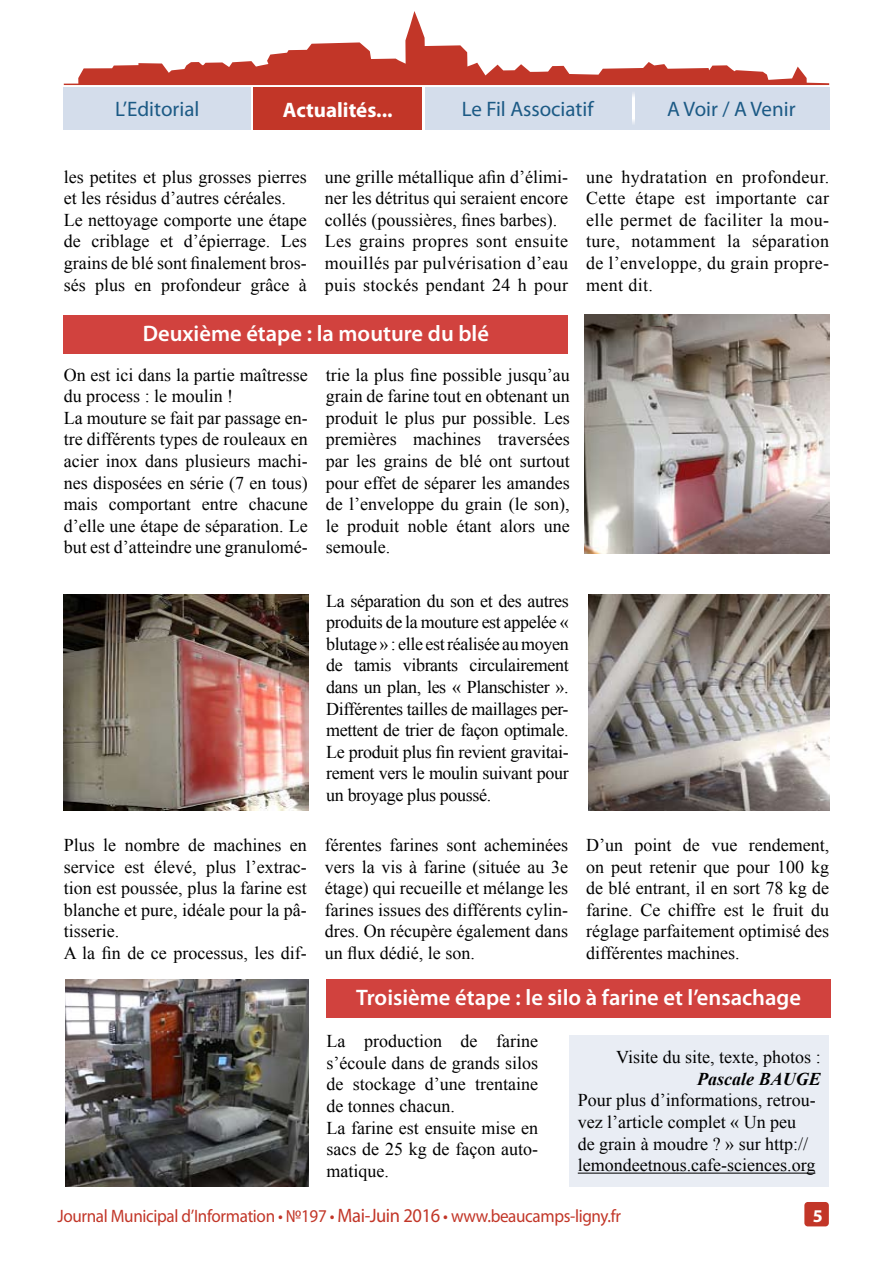
<style>
.page{position:relative;width:893px;height:1263px;background:#fff}
.page>*{position:absolute;margin:0;border:0;box-sizing:border-box;transform-origin:0 0}
.t1{font:600 22.5px "Myriad Pro";color:#fff}
.t2{font:21px "Myriad Pro";color:#1c5a85}
.t3{font:700 21px "Myriad Pro";color:#fff}
.t4{font:18px/21.6px "Times New Roman";color:#000}
.t5{font:18px "Myriad Pro";letter-spacing:-.02em;color:#c23628;scale:.95 1}
.t6{font:italic 700 18px "Times New Roman";color:#000}
.t7{font:700 18px "Myriad Pro";color:#fff}
.s1{font-size:19.5px}
</style>
<div class="page">
<div style="left:804px;top:1202px;width:25px;height:24px;background:#c23628;border-radius:3px"></div>
<svg style="left:64px;top:11px;width:765px;height:74px"></svg>
<div style="left:64px;top:87px;width:187px;height:43px;background:#d4ddeb"></div>
<div style="left:253px;top:87px;width:577px;height:43px;background:#d4ddeb"></div>
<div style="left:254px;top:88px;width:168px;height:42px;background:#c23628"></div>
<hr style="left:423px;top:88px;width:2px;height:42px;background:#fff">
<svg style="left:632px;top:93px;width:3px;height:31px"></svg>
<img style="left:584px;top:315px;width:245px;height:239px">
<img style="left:65px;top:979px;width:244px;height:207px">
<img style="left:64px;top:594px;width:245px;height:217px">
<img style="left:588px;top:594px;width:241px;height:216px">
<div style="left:569px;top:1035px;width:260px;height:151px;background:#e9edf4"></div>
<hr style="left:578px;top:1173px;width:237px;height:1px;background:#000">
<div style="left:64px;top:315px;width:504px;height:38px;background:#d1423e"></div>
<div style="left:326px;top:979px;width:505px;height:38px;background:#d1423e"></div>
<p class="t2" style="left:115px;top:96px;width:86px">L’Editorial</p>
<p class="t3" style="left:283px;top:96px;width:111px">Actualités...</p>
<p class="t2" style="left:462px;top:96px;width:133px">Le Fil Associatif</p>
<p class="t2" style="left:667px;top:96px;width:130px">A Voir / A Venir</p>
<p class="t4" style="left:64px;top:165px;width:245px">les petites et plus grosses pierres et les résidus d’autres céréales.<br>Le nettoyage comporte une étape de criblage et d’épierrage. Les grains de blé sont finalement bros&shy;sés plus en profondeur grâce à</p>
<p class="t4" style="left:325px;top:165px;width:245px">une grille métallique afin d’élimi&shy;ner les détritus qui seraient encore collés (poussières, fines barbes).<br>Les grains propres sont ensuite mouillés par pulvérisation d’eau puis stockés pendant 24 h pour</p>
<p class="t4" style="left:586px;top:165px;width:245px;text-align:justify">une hydratation en profondeur.<br>Cette étape est importante car elle permet de faciliter la mou&shy;ture, notamment la séparation de l’enveloppe, du grain propre&shy;ment dit.</p>
<p class="t1" style="left:143px;top:319px;width:348px">Deuxième étape : la mouture du blé</p>
<p class="t4" style="left:64px;top:363px;width:246px">On est ici dans la partie maîtresse du process : le moulin !<br>La mouture se fait par passage en&shy;tre différents types de rouleaux en acier inox dans plusieurs machi&shy;nes disposées en série (7 en tous) mais comportant entre chacune d’elle une étape de séparation. Le but est d’atteindre une granulomé-</p>
<p class="t4" style="left:326px;top:363px;width:246px;text-align:justify">trie la plus fine possible jusqu’au grain de farine tout en obtenant un produit le plus pur possible. Les premières machines traversées par les grains de blé ont surtout pour effet de séparer les amandes de l’enveloppe du grain (le son), le produit noble étant alors une semoule.</p>
<p class="t4" style="left:326px;top:589px;width:244px;text-align:justify">La séparation du son et des autres produits de la mouture est appelée « blutage » : elle est réalisée au moyen de tamis vibrants circulairement dans un plan, les « Planschister ».<br>Différentes tailles de maillages per&shy;mettent de trier de façon optimale.<br>Le produit plus fin revient gravitai&shy;rement vers le moulin suivant pour un broyage plus poussé.</p>
<p class="t4" style="left:64px;top:834px;width:245px">Plus le nombre de machines en service est élevé, plus l’extrac&shy;tion est poussée, plus la farine est blanche et pure, idéale pour la pâ&shy;tisserie.<br>A la fin de ce processus, les dif-</p>
<p class="t4" style="left:325px;top:834px;width:245px;text-align:justify">férentes farines sont acheminées vers la vis à farine (située au 3e étage) qui recueille et mélange les farines issues des différents cylin&shy;dres. On récupère également dans un flux dédié, le son.</p>
<p class="t4" style="left:586px;top:834px;width:245px;text-align:justify">D’un point de vue rendement, on peut retenir que pour 100 kg de blé entrant, il en sort 78 kg de farine. Ce chiffre est le fruit du réglage parfaitement optimisé des différentes machines.</p>
<p class="t1" style="left:356px;top:983px;width:446px">Troisième étape : le silo à farine et l’ensachage</p>
<p class="t4" style="left:326px;top:1030px;width:213px">La production de farine s’écoule dans de grands silos de stockage d’une trentaine de tonnes chacun.<br>La farine est ensuite mise en sacs de 25 kg de façon auto&shy;matique.</p>
<p class="t4" style="left:616px;top:1046px;width:206px">Visite du site, texte, photos :</p>
<p class="t6" style="left:697px;top:1066px;width:125px">Pascale BAUGE</p>
<p class="t4" style="left:578px;top:1089px;width:239px">Pour plus d’informations, retrou&shy;vez l’article complet « Un peu de grain à moudre ? » sur http:// lemondeetnous.cafe-sciences.org</p>
<p class="t5" style="left:57px;top:1204px;width:595px">Journal Municipal d’Information • №197 • <span class="s1">Mai-Juin 2016</span> • www.beaucamps-ligny.fr</p>
<p class="t7" style="left:813px;top:1204px;width:11px">5</p>
</div>
